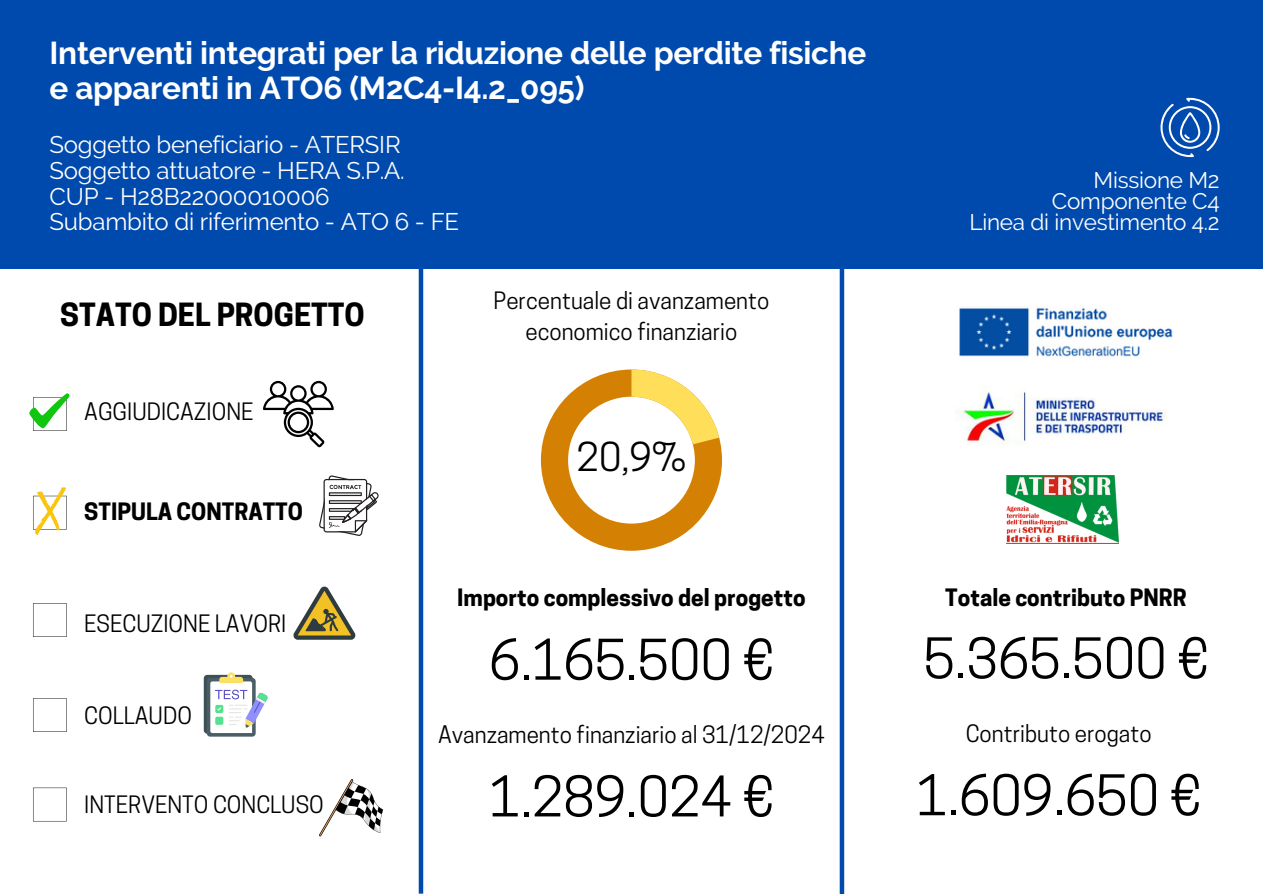
<style>
.page{position:relative;width:1263px;height:894px;background:#fff}
.page>*{position:absolute;margin:0;border:0;box-sizing:border-box;transform-origin:0 0}
.t1{font:52.5px "Cooper Hewitt";color:#000}
.t2{font:37.35px "Cooper Hewitt";color:#000}
.t3{font:700 31.5px/34.8px "Raleway";letter-spacing:-.01em;color:#fff}
.t4{font:700 30px "Cooper Hewitt";color:#000}
.t5{font:24px "Raleway";letter-spacing:-.01em;color:#fff}
.t6{font:22.5px/31.5px "Cooper Hewitt";color:#000;text-align:center}
.t7{font:700 22.5px "Cooper Hewitt";color:#000}
.t8{font:22.5px "Raleway";letter-spacing:-.01em;color:#fff}
</style>
<div class="page">
<div style="left:0;top:0;width:1263px;height:268px;background:#004aad"></div>
<svg style="left:1160px;top:98px;width:60px;height:59px"></svg>
<svg style="left:541px;top:369px;width:181px;height:181px"></svg>
<hr style="left:419px;top:257px;width:4px;height:636px;background:#004aad">
<hr style="left:840px;top:268px;width:4px;height:625px;background:#004aad">
<svg style="left:263px;top:381px;width:71px;height:66px"></svg>
<img style="left:959px;top:307px;width:214px;height:50px">
<img style="left:956px;top:391px;width:211px;height:53px">
<img style="left:1007px;top:475px;width:111px;height:68px">
<svg style="left:319px;top:475px;width:60px;height:61px"></svg>
<svg style="left:293px;top:586px;width:63px;height:53px"></svg>
<div style="left:204px;top:674px;width:49px;height:59px;background:#3c5056;border-radius:3px"></div>
<div style="left:207px;top:677px;width:49px;height:59px;background:linear-gradient(to right,#50646c,#52666e);border-radius:3px"></div>
<svg style="left:210px;top:672px;width:58px;height:60px"></svg>
<svg style="left:319px;top:779px;width:64px;height:57px"></svg>
<svg style="left:33px;top:487px;width:34px;height:48px"></svg>
<svg style="left:29px;top:393px;width:41px;height:38px"></svg>
<svg style="left:33px;top:603px;width:34px;height:33px"></svg>
<svg style="left:33px;top:698px;width:34px;height:33px"></svg>
<svg style="left:33px;top:787px;width:34px;height:34px"></svg>
<p class="t3" style="left:50px;top:35px;width:818px">Interventi integrati per la riduzione delle perdite fisiche e apparenti in ATO6 (M2C4-I4.2_095)</p>
<p class="t5" style="left:50px;top:130px;width:353px">Soggetto beneficiario - ATERSIR</p>
<p class="t5" style="left:50px;top:156px;width:356px">Soggetto attuatore - HERA S.P.A.</p>
<p class="t5" style="left:50px;top:182px;width:282px">CUP - H28B22000010006</p>
<p class="t5" style="left:50px;top:208px;width:411px">Subambito di riferimento - ATO 6 - FE</p>
<h4 class="t4" style="left:60px;top:303px;width:306px">STATO DEL PROGETTO</h4>
<h2 class="t6" style="left:84px;top:398px;width:171px">AGGIUDICAZIONE</h2>
<p class="t7" style="left:84px;top:503px;width:220px">STIPULA CONTRATTO</p>
<p class="t6" style="left:84px;top:610px;width:204px">ESECUZIONE LAVORI</p>
<p class="t6" style="left:84px;top:702px;width:109px">COLLAUDO</p>
<p class="t6" style="left:84px;top:791px;width:241px">INTERVENTO CONCLUSO</p>
<p class="t6" style="left:493px;top:287px;width:277px">Percentuale di avanzamento economico finanziario</p>
<h6 class="t2" style="left:577px;top:443px;width:111px">20,9%</h6>
<p class="t7" style="left:457px;top:589px;width:350px">Importo complessivo del progetto</p>
<h3 class="t1" style="left:489px;top:640px;width:287px">6.165.500 €</h3>
<p class="t6" style="left:438px;top:721px;width:388px">Avanzamento finanziario al 31/12/2024</p>
<p class="t1" style="left:489px;top:776px;width:287px">1.289.024 €</p>
<p class="t8" style="left:1093px;top:166px;width:128px">Missione M2</p>
<p class="t8" style="left:1052px;top:188px;width:169px">Componente C4</p>
<p class="t8" style="left:969px;top:209px;width:252px">Linea di investimento 4.2</p>
<h5 class="t7" style="left:945px;top:589px;width:243px">Totale contributo PNRR</h5>
<p class="t1" style="left:923px;top:638px;width:287px">5.365.500 €</p>
<p class="t6" style="left:966px;top:720px;width:187px">Contributo erogato</p>
<p class="t1" style="left:916px;top:775px;width:287px">1.609.650 €</p>
</div>
